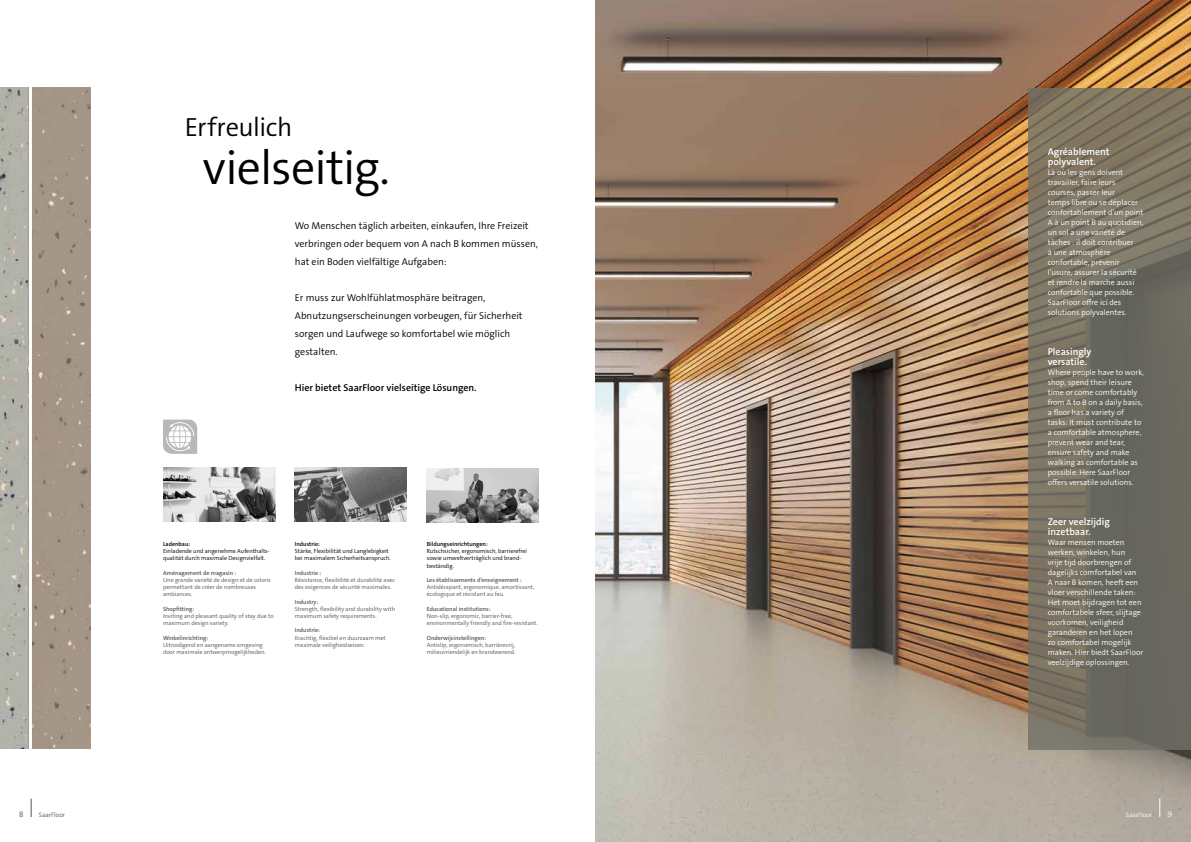
<style>
.page{position:relative;width:1191px;height:842px;background:#fff}
.page>*{position:absolute;margin:0;border:0;box-sizing:border-box;transform-origin:0 0}
.t1{font:48px "The Sans LP4 Se Lig";letter-spacing:-.02em;color:#000}
.t2{font:26.4px "The Sans LP4 Se Lig";letter-spacing:-.015em;color:#000}
.t3{font:10px/18px "The Sans LP4 Se Lig";color:#000}
.t4{font:10px/10px "The Sans LP6 Se Bld";color:#fff}
.t5{font:10px "The Sans LP6 Se Bld";color:#000}
.t6{font:8px/10px "The Sans LP4 Se Lig";color:#fff}
.t7{font:8px "The Sans LP4 Se Lig";color:#565656}
.t8{font:6.5px "The Sans LP4 Se Lig";color:#565656}
.t9{font:6.5px "The Sans LP4 Se Lig";color:#fff}
.t10{font:6px/7.2px "The Sans LP4 Se Lig";color:#565656}
.t11{font:6px/7.2px "The Sans LP4 Se Lig";color:#000}
.t12{font:6px "The Sans LP6 Se Bld";color:#565656}
.t13{font:6px "The Sans LP6 Se Bld";color:#000}
</style>
<div class="page">
<img style="left:595px;top:0;width:596px;height:842px">
<img style="left:0;top:88px;width:28px;height:660px">
<div style="left:28px;top:88px;width:63px;height:660px;background:#a49787"></div>
<img style="left:163px;top:467px;width:112px;height:55px">
<img style="left:295px;top:468px;width:112px;height:54px">
<hr style="left:29px;top:74px;width:3px;height:677px;background:#fff">
<svg style="left:163px;top:420px;width:34px;height:34px"></svg>
<svg style="left:1028px;top:88px;width:163px;height:661px;background:#726e61"></svg>
<img style="left:427px;top:468px;width:112px;height:54px">
<svg style="left:1159px;top:799px;width:1px;height:18px"></svg>
<svg style="left:31px;top:799px;width:1px;height:18px"></svg>
<h2 class="t2" style="left:185px;top:110px;width:109px">Erfreulich</h2>
<h1 class="t1" style="left:203px;top:137px;width:188px">vielseitig.</h1>
<p class="t3" style="left:295px;top:217px;width:244px">Wo Menschen täglich arbeiten, einkaufen, Ihre Freizeit verbringen oder bequem von A nach B kommen müssen, hat ein Boden vielfältige Aufgaben:</p>
<p class="t3" style="left:295px;top:289px;width:229px">Er muss zur Wohlfühlatmosphäre beitragen, Abnutzungserscheinungen vorbeugen, für Sicherheit sorgen und Laufwege so komfortabel wie möglich gestalten.</p>
<p class="t5" style="left:295px;top:381px;width:183px">Hier bietet SaarFloor vielseitige Lösungen.</p>
<p class="t13" style="left:163px;top:540px;width:29px">Ladenbau:</p>
<p class="t11" style="left:163px;top:547px;width:108px">Einladende und angenehme Aufenthalts&shy;qualität durch maximale Designvielfalt.</p>
<p class="t12" style="left:163px;top:569px;width:75px">Aménagement de magasin :</p>
<p class="t10" style="left:163px;top:576px;width:109px">Une grande variété de design et de coloris permettant de créer de nombreuses ambiances.</p>
<p class="t12" style="left:163px;top:605px;width:33px">Shopfitting:</p>
<p class="t10" style="left:163px;top:612px;width:112px">Inviting and pleasant quality of stay due to maximum design variety.</p>
<p class="t12" style="left:163px;top:634px;width:47px">Winkelinrichting:</p>
<p class="t10" style="left:163px;top:641px;width:104px">Uitnodigend en aangename omgeving door maximale ontwerpmogelijkheden.</p>
<p class="t13" style="left:295px;top:540px;width:27px">Industrie:</p>
<p class="t11" style="left:295px;top:547px;width:97px">Stärke, Flexibilität und Langlebigkeit bei maximalem Sicherheitsanspruch.</p>
<p class="t12" style="left:295px;top:569px;width:28px">Industrie :</p>
<p class="t10" style="left:295px;top:576px;width:102px">Résistance, flexibilité et durabilité avec des exigences de sécurité maximales.</p>
<p class="t12" style="left:295px;top:598px;width:25px">Industry:</p>
<p class="t10" style="left:295px;top:605px;width:102px">Strength, flexibility and durability with maximum safety requirements.</p>
<p class="t12" style="left:295px;top:626px;width:27px">Industrie:</p>
<p class="t10" style="left:295px;top:634px;width:92px">Krachtig, flexibel en duurzaam met maximale veiligheidseisen.</p>
<p class="t13" style="left:427px;top:540px;width:62px">Bildungseinrichtungen:</p>
<p class="t11" style="left:427px;top:547px;width:102px">Rutschsicher, ergonomisch, barrierefrei sowie umweltverträglich und brand&shy;beständig.</p>
<p class="t12" style="left:427px;top:576px;width:97px">Les établissements d’enseignement :</p>
<p class="t10" style="left:427px;top:583px;width:109px">Antidérapant, ergonomique, amortissant, écologique et résistant au feu.</p>
<p class="t12" style="left:427px;top:605px;width:65px">Educational institutions:</p>
<p class="t10" style="left:427px;top:612px;width:113px">Non-slip, ergonomic, barrier-free, environmentally friendly and fire-resistant.</p>
<p class="t12" style="left:427px;top:634px;width:61px">Onderwijsinstellingen:</p>
<p class="t10" style="left:427px;top:641px;width:90px">Antislip, ergonomisch, barrièrevrij, milieuvriendelijk en brandwerend.</p>
<p class="t4" style="left:1047px;top:147px;width:63px">Agréablement polyvalent.</p>
<p class="t6" style="left:1047px;top:167px;width:97px">Là où les gens doivent travailler, faire leurs courses, passer leur<br>temps libre ou se déplacer confortablement d’un point<br>A à un point B au quotidien, un sol a une variété de tâches : il doit contribuer<br>à une atmosphère confortable, prévenir l’usure, assurer la sécurité et rendre la marche aussi confortable que possible.<br>SaarFloor offre ici des solutions polyvalentes.</p>
<p class="t4" style="left:1047px;top:347px;width:45px">Pleasingly versatile.</p>
<p class="t6" style="left:1047px;top:367px;width:98px">Where people have to work, shop, spend their leisure time or come comfortably from A to B on a daily basis, a floor has a variety of tasks: It must contribute to a comfortable atmosphere, prevent wear and tear, ensure safety and make walking as comfortable as possible. Here SaarFloor offers versatile solutions.</p>
<p class="t4" style="left:1047px;top:517px;width:64px">Zeer veelzijdig inzetbaar.</p>
<p class="t6" style="left:1047px;top:537px;width:97px">Waar mensen moeten werken, winkelen, hun<br>vrije tijd doorbrengen of dagelijks comfortabel van<br>A naar B komen, heeft een vloer verschillende taken:<br>Het moet bijdragen tot een comfortabele sfeer, slijtage voorkomen, veiligheid garanderen en het lopen<br>zo comfortabel mogelijk maken. Hier biedt SaarFloor veelzijdige oplossingen.</p>
<p class="t7" style="left:19px;top:809px;width:6px">8</p>
<p class="t8" style="left:39px;top:811px;width:28px">SaarFloor</p>
<p class="t9" style="left:1125px;top:811px;width:28px">SaarFloor</p>
<p class="t6" style="left:1167px;top:809px;width:6px">9</p>
</div>
